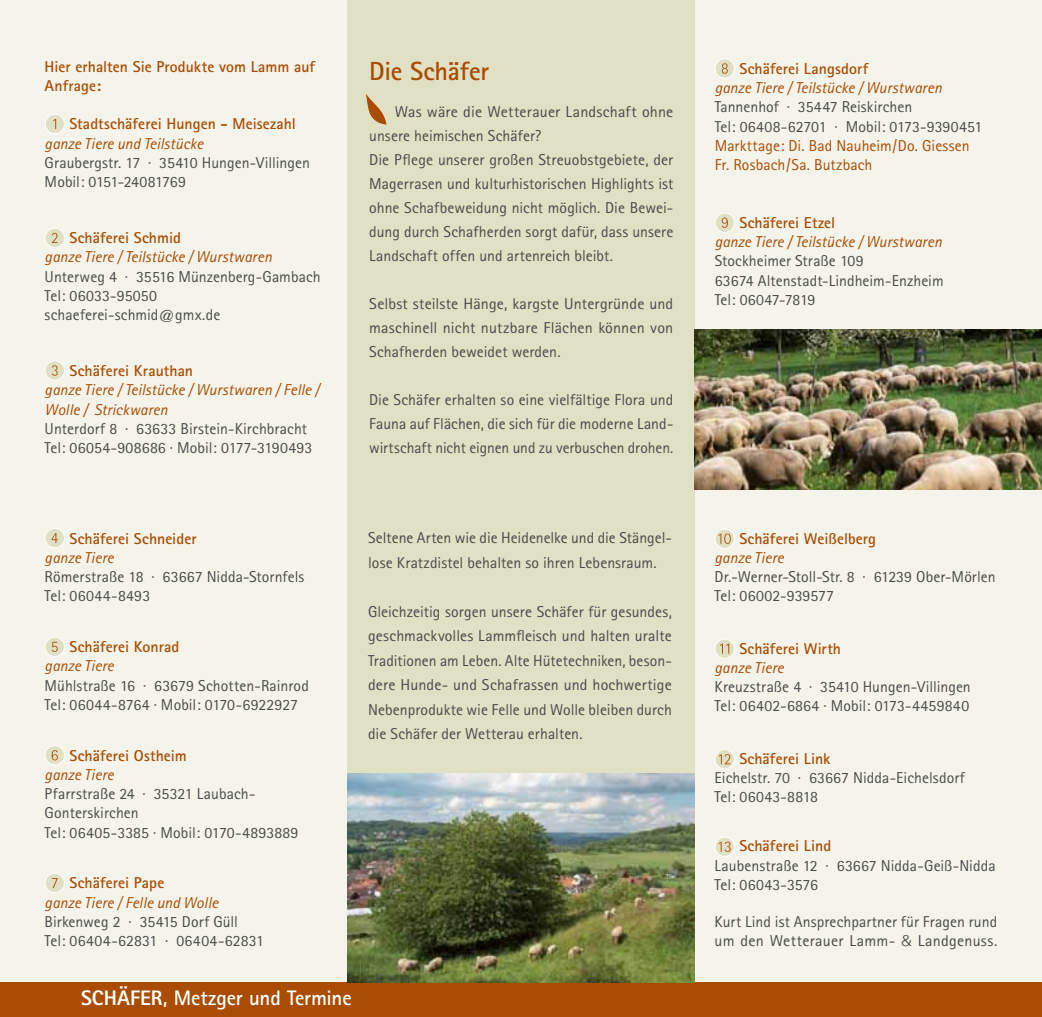
<style>
.page{position:relative;width:1042px;height:1017px;background:#fff}
.page>*{position:absolute;margin:0;border:0;box-sizing:border-box;transform-origin:0 0}
.t1{font:700 26.25px "Rotis Sans Serif";letter-spacing:-.01em;color:#aa4c02}
.t2{font:700 21px "Rotis Sans Serif";letter-spacing:-.01em;color:#fff}
.t3{font:15.75px/19.2px "Rotis Sans Serif";letter-spacing:.005em;color:#4a4a49}
.t4{font:700 15.75px/19.2px "Rotis Sans Serif";letter-spacing:.005em;color:#aa4c02}
.t5{font:italic 15.75px/19.2px "Rotis Sans Serif";color:#aa4c02}
.t6{font:15.75px/19.2px "Rotis Sans Serif";letter-spacing:.005em;color:#aa4c02}
.s1{font-weight:800}
.s2{font-family:"Frutiger LT";font-weight:300}
</style>
<div class="page">
<div style="left:0;top:0;width:1042px;height:992px;background:#f4f4eb"></div>
<div style="left:347px;top:0;width:347px;height:957px;background:#dfe0c4"></div>
<div style="left:45px;top:361px;width:19px;height:19px;background:#dfe0c4;border-radius:50%"></div>
<div style="left:45px;top:360px;width:20px;height:21px;border:1px solid #fff;border-radius:50%"></div>
<svg style="left:52px;top:365px;width:6px;height:11px"></svg>
<svg style="left:366px;top:94px;width:20px;height:31px"></svg>
<div style="left:45px;top:114px;width:19px;height:20px;background:#dfe0c4;border-radius:50%"></div>
<div style="left:45px;top:114px;width:20px;height:20px;border:1px solid #fff;border-radius:50%"></div>
<svg style="left:53px;top:119px;width:3px;height:10px"></svg>
<div style="left:45px;top:228px;width:19px;height:20px;background:#dfe0c4;border-radius:50%"></div>
<div style="left:45px;top:228px;width:20px;height:20px;border:1px solid #fff;border-radius:50%"></div>
<svg style="left:52px;top:233px;width:6px;height:10px"></svg>
<div style="left:715px;top:59px;width:19px;height:19px;background:#dfe0c4;border-radius:50%"></div>
<div style="left:715px;top:58px;width:20px;height:21px;border:1px solid #fff;border-radius:50%"></div>
<svg style="left:722px;top:63px;width:6px;height:11px"></svg>
<img style="left:694px;top:330px;width:348px;height:159px">
<div style="left:715px;top:213px;width:19px;height:19px;background:#dfe0c4;border-radius:50%"></div>
<div style="left:715px;top:213px;width:20px;height:20px;border:1px solid #fff;border-radius:50%"></div>
<svg style="left:722px;top:218px;width:6px;height:10px"></svg>
<div style="left:0;top:982px;width:1042px;height:35px;background:#aa4c02"></div>
<img style="left:347px;top:774px;width:347px;height:209px">
<div style="left:45px;top:528px;width:19px;height:20px;background:#dfe0c4;border-radius:50%"></div>
<div style="left:45px;top:528px;width:20px;height:20px;border:1px solid #fff;border-radius:50%"></div>
<svg style="left:51px;top:533px;width:7px;height:10px"></svg>
<div style="left:45px;top:637px;width:19px;height:19px;background:#dfe0c4;border-radius:50%"></div>
<div style="left:45px;top:637px;width:20px;height:20px;border:1px solid #fff;border-radius:50%"></div>
<svg style="left:52px;top:642px;width:6px;height:10px"></svg>
<div style="left:45px;top:746px;width:19px;height:19px;background:#dfe0c4;border-radius:50%"></div>
<div style="left:45px;top:745px;width:20px;height:20px;border:1px solid #fff;border-radius:50%"></div>
<svg style="left:52px;top:750px;width:6px;height:10px"></svg>
<svg style="left:715px;top:529px;width:19px;height:19px"></svg>
<div style="left:714px;top:529px;width:21px;height:20px;border:1px solid #fff;border-radius:50%"></div>
<svg style="left:718px;top:534px;width:13px;height:10px"></svg>
<svg style="left:715px;top:639px;width:19px;height:19px"></svg>
<div style="left:714px;top:639px;width:21px;height:20px;border:1px solid #fff;border-radius:50%"></div>
<svg style="left:720px;top:644px;width:9px;height:10px"></svg>
<svg style="left:715px;top:749px;width:19px;height:20px"></svg>
<div style="left:714px;top:749px;width:21px;height:20px;border:1px solid #fff;border-radius:50%"></div>
<svg style="left:719px;top:754px;width:11px;height:10px"></svg>
<div style="left:45px;top:873px;width:19px;height:20px;background:#dfe0c4;border-radius:50%"></div>
<div style="left:45px;top:873px;width:20px;height:20px;border:1px solid #fff;border-radius:50%"></div>
<svg style="left:52px;top:878px;width:6px;height:10px"></svg>
<svg style="left:715px;top:837px;width:19px;height:19px"></svg>
<div style="left:714px;top:837px;width:21px;height:20px;border:1px solid #fff;border-radius:50%"></div>
<svg style="left:719px;top:842px;width:11px;height:10px"></svg>
<p class="t4" style="left:45px;top:57px;width:272px">Hier erhalten Sie Produkte vom Lamm auf<br>Anfrage:</p>
<p class="t4" style="left:69px;top:114px;width:228px">Stadtschäferei Hungen - Meisezahl</p>
<p class="t5" style="left:45px;top:134px;width:160px">ganze Tiere und Teilstücke</p>
<p class="t3" style="left:45px;top:153px;width:267px">Graubergstr. 17 · 35410 Hungen-Villingen<br>Mobil: 0151-24081769</p>
<p class="t4" style="left:69px;top:228px;width:113px">Schäferei Schmid</p>
<p class="t5" style="left:45px;top:248px;width:229px">ganze Tiere / Teilstücke / Wurstwaren</p>
<p class="t3" style="left:45px;top:267px;width:278px">Unterweg 4 · 35516 Münzenberg-Gambach<br>Tel: 06033-95050 schaeferei-schmid@gmx.de</p>
<p class="t4" style="left:69px;top:361px;width:125px">Schäferei Krauthan</p>
<p class="t5" style="left:45px;top:381px;width:276px">ganze Tiere / Teilstücke / Wurstwaren / Felle /<br>Wolle / Strickwaren</p>
<p class="t3" style="left:45px;top:419px;width:269px">Unterdorf 8 · 63633 Birstein-Kirchbracht<br>Tel: 06054-908686 · Mobil: 0177-3190493</p>
<h1 class="t1" style="left:369px;top:55px;width:121px">Die Schäfer</h1>
<p class="t3" style="left:369px;top:100px;width:306px;line-height:24px;text-indent:26px">Was wäre die Wetterauer Landschaft ohne unsere heimischen Schäfer?<br>Die Pflege unserer großen Streuobstgebiete, der Magerrasen und kulturhistorischen Highlights ist ohne Schafbeweidung nicht möglich. Die Bewei&shy;dung durch Schafherden sorgt dafür, dass unsere Landschaft offen und artenreich bleibt.</p>
<p class="t3" style="left:369px;top:292px;width:306px;line-height:24px;text-align:justify">Selbst steilste Hänge, kargste Untergründe und maschinell nicht nutzbare Flächen können von Schafherden beweidet werden.</p>
<p class="t3" style="left:369px;top:387px;width:306px;line-height:24px;text-align:justify">Die Schäfer erhalten so eine vielfältige Flora und Fauna auf Flächen, die sich für die moderne Land&shy;wirtschaft nicht eignen und zu verbuschen drohen.</p>
<p class="t4" style="left:69px;top:528px;width:129px">Schäferei Schneider</p>
<p class="t5" style="left:45px;top:548px;width:71px">ganze Tiere</p>
<p class="t3" style="left:45px;top:567px;width:261px">Römerstraße 18 · 63667 Nidda-Stornfels<br>Tel: 06044-8493</p>
<p class="t4" style="left:69px;top:637px;width:111px">Schäferei Konrad</p>
<p class="t5" style="left:45px;top:656px;width:71px">ganze Tiere</p>
<p class="t3" style="left:45px;top:675px;width:266px">Mühlstraße 16 · 63679 Schotten-Rainrod<br>Tel: 06044-8764 · Mobil: 0170-6922927</p>
<p class="t4" style="left:69px;top:745px;width:119px">Schäferei Ostheim</p>
<p class="t5" style="left:45px;top:765px;width:71px">ganze Tiere</p>
<p class="t3" style="left:45px;top:784px;width:255px">Pfarrstraße 24 · 35321 Laubach-<br>Gonterskirchen<br>Tel: 06405-3385 · Mobil: 0170-4893889</p>
<p class="t4" style="left:69px;top:873px;width:96px">Schäferei Pape</p>
<p class="t5" style="left:45px;top:893px;width:175px">ganze Tiere / Felle und Wolle</p>
<p class="t3" style="left:45px;top:912px;width:221px">Birkenweg 2 · 35415 Dorf Güll<br>Tel: 06404-62831 · 06404-62831</p>
<h2 class="t2" style="left:81px;top:985px;width:272px"><span class="s1">SCHÄFER</span>, Metzger und Termine</h2>
<p class="t3" style="left:368px;top:525px;width:305px;line-height:24.5px">Seltene Arten wie die Heidenelke und die Stängel&shy;lose Kratzdistel behalten so ihren Lebensraum.</p>
<p class="t3" style="left:368px;top:599px;width:305px;line-height:24.5px;text-align:justify">Gleichzeitig sorgen unsere Schäfer für gesundes, geschmackvolles Lammfleisch und halten uralte Traditionen am Leben. Alte Hütetechniken, beson&shy;dere Hunde- und Schafrassen und hochwertige Nebenprodukte wie Felle und Wolle bleiben durch die Schäfer der Wetterau erhalten.</p>
<p class="t4" style="left:739px;top:59px;width:130px">Schäferei Langsdorf</p>
<p class="t5" style="left:715px;top:78px;width:229px">ganze Tiere / Teilstücke / Wurstwaren</p>
<p class="t3" style="left:715px;top:97px;width:269px">Tannenhof · 35447 Reiskirchen<br>Tel: 06408-62701 · Mobil: 0173-9390451</p>
<p class="t6" style="left:715px;top:136px;width:257px">Markttage: Di. Bad Nauheim/Do. Giessen<br>Fr. Rosbach/Sa. Butzbach</p>
<p class="t4" style="left:739px;top:213px;width:97px">Schäferei Etzel</p>
<p class="t5" style="left:715px;top:232px;width:229px">ganze Tiere / Teilstücke / Wurstwaren</p>
<p class="t3" style="left:715px;top:251px;width:230px">Stockheimer Straße 109<br>63674 Altenstadt-Lindheim-Enzheim<br>Tel: 06047-7819</p>
<p class="t4" style="left:739px;top:528px;width:138px">Schäferei Weißelberg</p>
<p class="t5" style="left:714px;top:548px;width:71px">ganze Tiere</p>
<p class="t3" style="left:714px;top:567px;width:283px">Dr.-Werner-Stoll-Str. 8 · 61239 Ober-Mörlen<br>Tel: 06002-939577</p>
<p class="t4" style="left:739px;top:638px;width:103px">Schäferei Wirth</p>
<p class="t5" style="left:714px;top:658px;width:71px">ganze Tiere</p>
<p class="t3" style="left:714px;top:677px;width:258px">Kreuzstraße 4 · 35410 Hungen-Villingen<br>Tel: 06402-6864 · Mobil: 0173-4459840</p>
<p class="t4" style="left:739px;top:749px;width:93px">Schäferei Link</p>
<p class="t3" style="left:714px;top:768px;width:252px">Eichelstr. 70 · 63667 Nidda-Eichelsdorf<br>Tel: 06043-8818</p>
<p class="t4" style="left:739px;top:836px;width:93px">Schäferei Lind</p>
<p class="t3" style="left:714px;top:856px;width:283px">Laubenstraße 12 · 63667 Nidda-Geiß-Nidda<br>Tel: 06043-3576</p>
<p class="t3" style="left:714px;top:912px;width:284px">Kurt Lind ist Ansprechpartner für Fragen rund um den Wetterauer Lamm- <span class="s2">&amp;</span> Landgenuss.</p>
</div>
